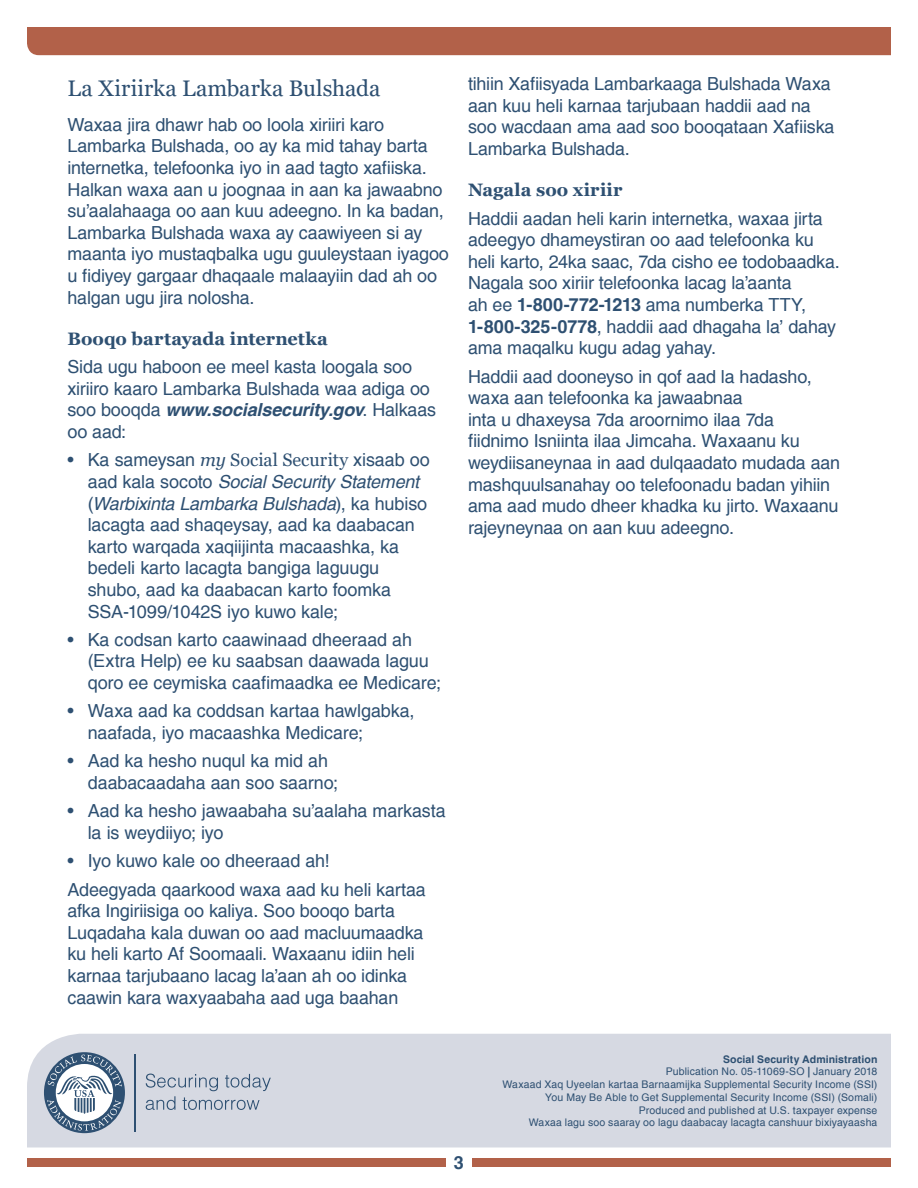
<style>
.page{position:relative;width:918px;height:1188px;background:#fff}
.page>*{position:absolute;margin:0;border:0;box-sizing:border-box;transform-origin:0 0}
.t1{font:22.5px "Georgia";letter-spacing:.005em;color:#2e5072}
.t2{font:18px/21.6px "Helvetica";letter-spacing:-.01em;color:#2e5072}
.t3{font:700 18px "Georgia";color:#2e5072}
.t4{font:700 18px "Helvetica";color:#2e5072}
.t5{font:10.5px "Helvetica";letter-spacing:.015em;color:#2e5072}
.t6{font:700 10.5px "Helvetica";letter-spacing:.01em;color:#2e5072}
.s1{font-weight:700;font-style:italic}
.s2{font-family:"Georgia";font-style:italic}
.s3{font-family:"Georgia"}
.s4{font-style:italic}
.s5{font-weight:700}
</style>
<div class="page">
<div style="left:27px;top:1159px;width:419px;height:8px;background:#b26149"></div>
<div style="left:472px;top:1159px;width:419px;height:8px;background:#b26149"></div>
<div style="left:27px;top:1034px;width:864px;height:113px;background:#d6d9e2"></div>
<div style="left:27px;top:27px;width:864px;height:28px;background:#b26149"></div>
<div style="left:44px;top:1052px;width:81px;height:81px;background:#2e5072;border-radius:50%"></div>
<svg style="left:47px;top:1055px;width:75px;height:76px"></svg>
<hr style="left:135px;top:1054px;width:1px;height:77px;background:#2e5072">
<svg style="left:146px;top:1074px;width:125px;height:36px;background:#bbc3d0"></svg>
<h1 class="t1" style="left:68px;top:74px;width:314px">La Xiriirka Lambarka Bulshada</h1>
<p class="t2" style="left:68px;top:114px;width:383px">Waxaa jira dhawr hab oo loola xiriiri karo Lambarka Bulshada, oo ay ka mid tahay barta internetka, telefoonka iyo in aad tagto xafiiska.<br>Halkan waxa aan u joognaa in aan ka jawaabno su’aalahaaga oo aan kuu adeegno. In ka badan, Lambarka Bulshada waxa ay caawiyeen si ay maanta iyo mustaqbalka ugu guuleystaan iyagoo u fidiyey gargaar dhaqaale malaayiin dad ah oo halgan ugu jira nolosha.</p>
<h2 class="t3" style="left:68px;top:327px;width:262px">Booqo bartayada internetka</h2>
<p class="t2" style="left:68px;top:357px;width:370px">Sida ugu haboon ee meel kasta loogala soo xiriiro kaaro Lambarka Bulshada waa adiga oo soo booqda <span class="s1">www.socialsecurity.gov</span>. Halkaas oo aad:</p>
<p class="t2" style="left:88px;top:450px;width:344px;text-indent:-20px">• Ka sameysan <span class="s2">my</span> <span class="s3">Social Security</span> xisaab oo aad kala socoto <span class="s4">Social Security Statement </span>(<span class="s4">Warbixinta Lambarka Bulshada</span>), ka hubiso lacagta aad shaqeysay, aad ka daabacan karto warqada xaqiijinta macaashka, ka bedeli karto lacagta bangiga laguugu shubo, aad ka daabacan karto foomka SSA-1099/1042S iyo kuwo kale;</p>
<p class="t2" style="left:88px;top:629px;width:355px;text-indent:-20px">• Ka codsan karto caawinaad dheeraad ah (Extra Help) ee ku saabsan daawada laguu qoro ee ceymiska caafimaadka ee Medicare;</p>
<p class="t2" style="left:88px;top:701px;width:328px;text-indent:-20px">• Waxa aad ka coddsan kartaa hawlgabka, naafada, iyo macaashka Medicare;</p>
<p class="t2" style="left:88px;top:751px;width:252px;text-indent:-20px">• Aad ka hesho nuqul ka mid ah daabacaadaha aan soo saarno;</p>
<p class="t2" style="left:88px;top:801px;width:360px;text-indent:-20px">• Aad ka hesho jawaabaha su’aalaha markasta la is weydiiyo; iyo</p>
<p class="t2" style="left:68px;top:851px;width:264px">• Iyo kuwo kale oo dheeraad ah!</p>
<p class="t2" style="left:68px;top:879px;width:360px">Adeegyada qaarkood waxa aad ku heli kartaa afka Ingiriisiga oo kaliya. Soo booqo barta Luqadaha kala duwan oo aad macluumaadka ku heli karto Af Soomaali. Waxaanu idiin heli karnaa tarjubaano lacag la’aan ah oo idinka caawin kara waxyaabaha aad uga baahan</p>
<p class="t2" style="left:468px;top:74px;width:368px">tihiin Xafiisyada Lambarkaaga Bulshada Waxa aan kuu heli karnaa tarjubaan haddii aad na soo wacdaan ama aad soo booqataan Xafiiska Lambarka Bulshada.</p>
<h2 class="t3" style="left:468px;top:179px;width:156px">Nagala soo xiriir</h2>
<p class="t2" style="left:468px;top:208px;width:373px">Haddii aadan heli karin internetka, waxaa jirta adeegyo dhameystiran oo aad telefoonka ku heli karto, 24ka saac, 7da cisho ee todobaadka.<br>Nagala soo xiriir telefoonka lacag la’aanta<br>ah ee <span class="s5">1-800-772-1213</span> ama numberka TTY, <span class="s5">1-800-325-0778</span>, haddii aad dhagaha la’ dahay ama maqalku kugu adag yahay.</p>
<p class="t2" style="left:468px;top:366px;width:374px">Haddii aad dooneyso in qof aad la hadasho, waxa aan telefoonka ka jawaabnaa<br>inta u dhaxeysa 7da aroornimo ilaa 7da<br>fiidnimo Isniinta ilaa Jimcaha. Waxaanu ku weydiisaneynaa in aad dulqaadato mudada aan mashquulsanahay oo telefoonadu badan yihiin ama aad mudo dheer khadka ku jirto. Waxaanu rajeyneynaa on aan kuu adeegno.</p>
<p class="t6" style="left:723px;top:1052px;width:156px">Social Security Administration</p>
<p class="t5" style="left:666px;top:1065px;width:213px">Publication No. 05-11069-SO <span class="s5">|</span> January 2018</p>
<p class="t5" style="left:502px;top:1078px;width:377px">Waxaad Xaq Uyeelan kartaa Barnaamijka Supplemental Security Income (SSI)</p>
<p class="t5" style="left:545px;top:1091px;width:334px">You May Be Able to Get Supplemental Security Income (SSI) (Somali)</p>
<p class="t5" style="left:639px;top:1104px;width:240px">Produced and published at U.S. taxpayer expense</p>
<p class="t5" style="left:529px;top:1116px;width:350px">Waxaa lagu soo saaray oo lagu daabacay lacagta canshuur bixiyayaasha</p>
<p class="t4" style="left:454px;top:1152px;width:12px">3</p>
</div>
